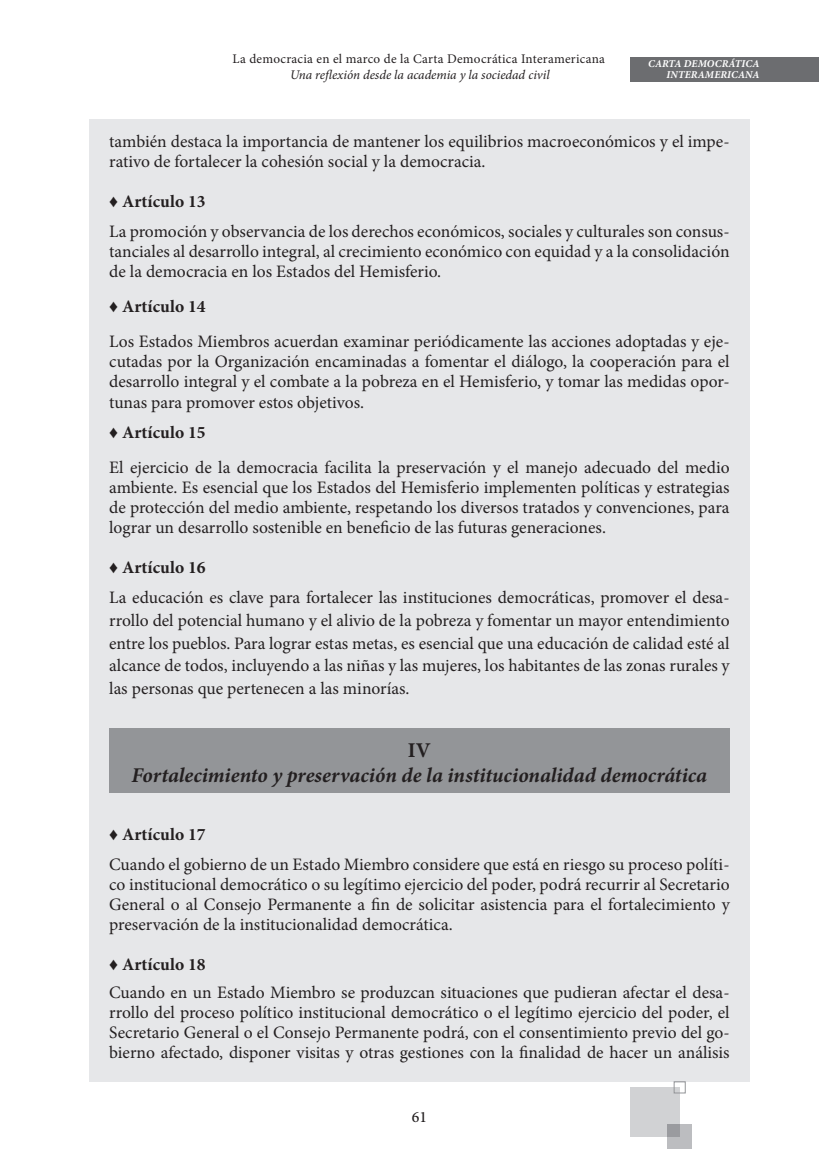
<style>
.page{position:relative;width:819px;height:1166px;background:#fff}
.page>*{position:absolute;margin:0;border:0;box-sizing:border-box;transform-origin:0 0}
.CUERPO_DE_TEXTO{font:italic 700 21px "Minion Pro";color:#231f20}
.CUERPO_DE_TEXTO-2{font:700 21px "Minion Pro";color:#231f20}
.CUERPO_DE_TEXTO-3{font:17.5px/20.1px "Minion Pro";color:#231f20;text-align:justify}
.CUERPO_DE_TEXTO-4{font:700 17.5px "Minion Pro";letter-spacing:.005em;color:#231f20}
.t1{font:500 15.75px "Minion Pro";color:#231f20}
.t2{font:13.12px "Minion Pro";letter-spacing:.02em;color:#231f20}
.t3{font:italic 13.12px "Minion Pro";letter-spacing:-.005em;color:#231f20}
.t4{font:italic 700 10.5px/10.5px "Minion Pro";letter-spacing:.01em;color:#fff;text-align:right}
.s1{font-family:"Times New Roman";font-weight:400}
</style>
<div class="page">
<div style="left:630px;top:1087px;width:50px;height:50px;background:#d1d2d4"></div>
<svg style="left:667px;top:1124px;width:25px;height:25px"></svg>
<div style="left:674px;top:1081px;width:11px;height:12px;border:1px solid #939598"></div>
<div style="left:89px;top:119px;width:660px;height:962px;background:#e6e7e9"></div>
<div style="left:109px;top:728px;width:620px;height:65px;background:#939598"></div>
<div style="left:630px;top:57px;width:189px;height:24px;background:#6c6d70"></div>
<p class="t2" style="left:232px;top:50px;width:374px">La democracia en el marco de la Carta Democrática Interamericana</p>
<p class="t3" style="left:290px;top:66px;width:261px">Una reflexión desde la academia y la sociedad civil</p>
<p class="t4" style="left:648px;top:58px;width:113px">CARTA DEMOCRÁTICA<br>INTERAMERICANA</p>
<p class="CUERPO_DE_TEXTO-3" style="left:109px;top:131px;width:622px">también destaca la importancia de mantener los equilibrios macroeconómicos y el impe&shy;rativo de fortalecer la cohesión social y la democracia.</p>
<p class="CUERPO_DE_TEXTO-4" style="left:109px;top:189px;width:98px"><span class="s1">♦</span> Artículo 13</p>
<p class="CUERPO_DE_TEXTO-3" style="left:109px;top:221px;width:622px">La promoción y observancia de los derechos económicos, sociales y culturales son consus&shy;tanciales al desarrollo integral, al crecimiento económico con equidad y a la consolidación de la democracia en los Estados del Hemisferio.</p>
<p class="CUERPO_DE_TEXTO-4" style="left:109px;top:294px;width:98px"><span class="s1">♦</span> Artículo 14</p>
<p class="CUERPO_DE_TEXTO-3" style="left:109px;top:331px;width:622px">Los Estados Miembros acuerdan examinar periódicamente las acciones adoptadas y eje&shy;cutadas por la Organización encaminadas a fomentar el diálogo, la cooperación para el desarrollo integral y el combate a la pobreza en el Hemisferio, y tomar las medidas opor&shy;tunas para promover estos objetivos.</p>
<p class="CUERPO_DE_TEXTO-4" style="left:109px;top:420px;width:98px"><span class="s1">♦</span> Artículo 15</p>
<p class="CUERPO_DE_TEXTO-3" style="left:109px;top:457px;width:622px">El ejercicio de la democracia facilita la preservación y el manejo adecuado del medio ambiente. Es esencial que los Estados del Hemisferio implementen políticas y estrategias de protección del medio ambiente, respetando los diversos tratados y convenciones, para lograr un desarrollo sostenible en beneficio de las futuras generaciones.</p>
<p class="CUERPO_DE_TEXTO-4" style="left:109px;top:555px;width:98px"><span class="s1">♦</span> Artículo 16</p>
<p class="CUERPO_DE_TEXTO-3" style="left:109px;top:586px;width:622px;line-height:22.8px">La educación es clave para fortalecer las instituciones democráticas, promover el desa&shy;rrollo del potencial humano y el alivio de la pobreza y fomentar un mayor entendimiento entre los pueblos. Para lograr estas metas, es esencial que una educación de calidad esté al alcance de todos, incluyendo a las niñas y las mujeres, los habitantes de las zonas rurales y las personas que pertenecen a las minorías.</p>
<p class="CUERPO_DE_TEXTO-2" style="left:408px;top:735px;width:24px">IV</p>
<p class="CUERPO_DE_TEXTO" style="left:132px;top:760px;width:577px">Fortalecimiento y preservación de la institucionalidad democrática</p>
<p class="CUERPO_DE_TEXTO-4" style="left:109px;top:822px;width:98px"><span class="s1">♦</span> Artículo 17</p>
<p class="CUERPO_DE_TEXTO-3" style="left:109px;top:854px;width:622px">Cuando el gobierno de un Estado Miembro considere que está en riesgo su proceso políti&shy;co institucional democrático o su legítimo ejercicio del poder, podrá recurrir al Secretario General o al Consejo Permanente a fin de solicitar asistencia para el fortalecimiento y preservación de la institucionalidad democrática.</p>
<p class="CUERPO_DE_TEXTO-4" style="left:109px;top:952px;width:98px"><span class="s1">♦</span> Artículo 18</p>
<p class="CUERPO_DE_TEXTO-3" style="left:109px;top:982px;width:622px">Cuando en un Estado Miembro se produzcan situaciones que pudieran afectar el desa&shy;rrollo del proceso político institucional democrático o el legítimo ejercicio del poder, el Secretario General o el Consejo Permanente podrá, con el consentimiento previo del go&shy;bierno afectado, disponer visitas y otras gestiones con la finalidad de hacer un análisis</p>
<p class="t1" style="left:412px;top:1106px;width:17px">61</p>
</div>
